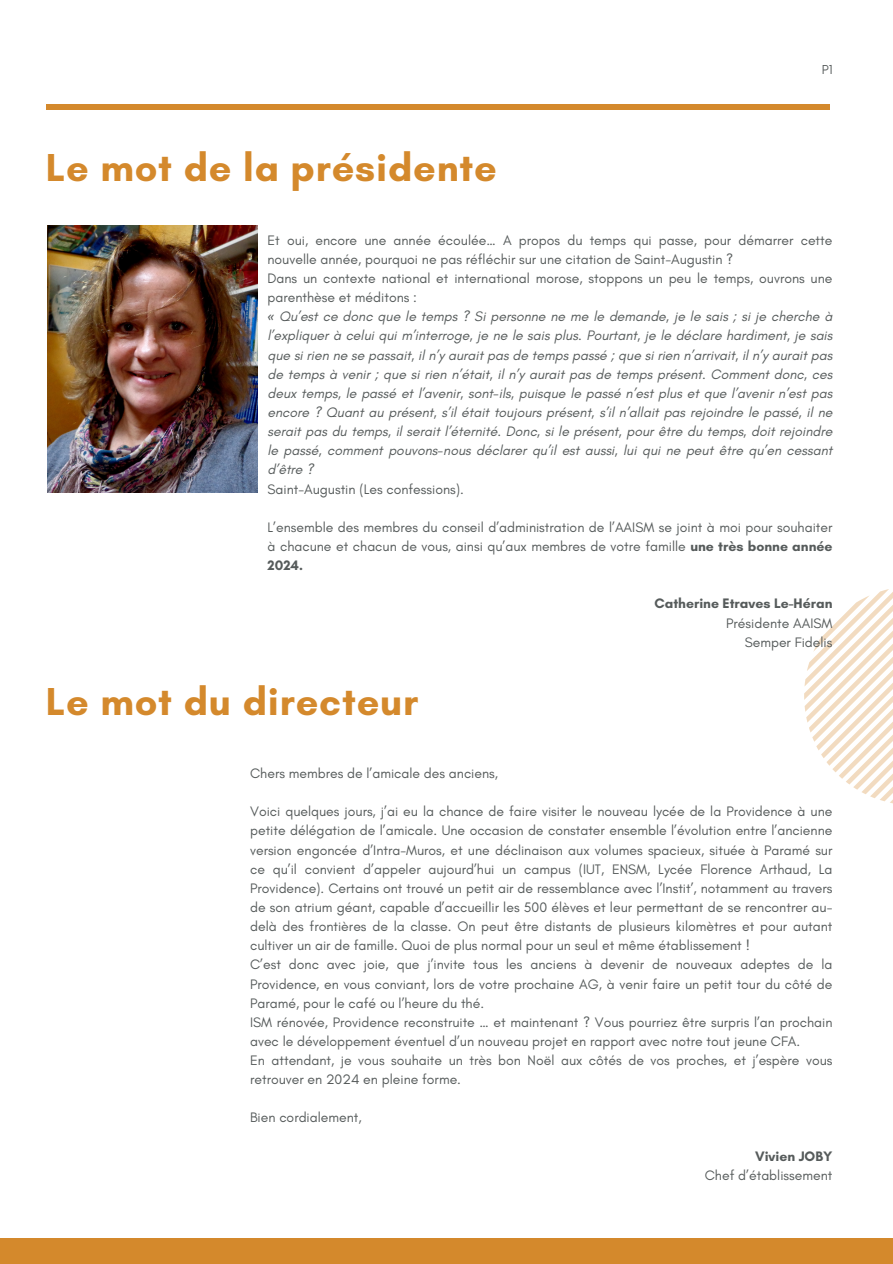
<style>
.page{position:relative;width:893px;height:1264px;background:#fff}
.page>*{position:absolute;margin:0;border:0;box-sizing:border-box;transform-origin:0 0}
.t1{font:700 39.75px "Glacial Indifference";letter-spacing:.02em;color:#d4892c}
.t2{font:13.95px/19.2px "Glacial Indifference";color:#565b5b}
.t3{font:italic 13.95px/19.2px "Glacial Indifference";color:#565b5b;text-align:justify}
.t4{font:700 13.95px "Glacial Indifference";color:#565b5b}
.t5{font:13.2px "Glacial Indifference";color:#565b5b}
.s1{font-family:"Noto Sans"}
.s2{font-weight:700}
</style>
<div class="page">
<div style="left:0;top:1238px;width:892px;height:25px;background:#d4892c"></div>
<div style="left:46px;top:104px;width:783px;height:6px;background:#d4892c"></div>
<svg style="left:804px;top:589px;width:88px;height:214px"></svg>
<img style="left:47px;top:226px;width:211px;height:266px">
<p class="t1" style="left:46px;top:143px;width:452px">Le mot de la présidente</p>
<p class="t5" style="left:821px;top:61px;width:12px">P1</p>
<p class="t2" style="left:267px;top:230px;width:566px">Et oui, encore une année écoulée… A propos du temps qui passe, pour démarrer cette nouvelle année, pourquoi ne pas réfléchir sur une citation de Saint-Augustin ?</p>
<p class="t2" style="left:267px;top:268px;width:566px">Dans un contexte national et international morose, stoppons un peu le temps, ouvrons une parenthèse et méditons :</p>
<p class="t3" style="left:267px;top:307px;width:566px"><span class="s1">«</span> Qu’est ce donc que le temps ? Si personne ne me le demande, je le sais ; si je cherche à l’expliquer à celui qui m’interroge, je ne le sais plus. Pourtant, je le déclare hardiment, je sais que si rien ne se passait, il n’y aurait pas de temps passé ; que si rien n’arrivait, il n’y aurait pas de temps à venir ; que si rien n’était, il n’y aurait pas de temps présent. Comment donc, ces deux temps, le passé et l’avenir, sont-ils, puisque le passé n’est plus et que l’avenir n’est pas encore ? Quant au présent, s’il était toujours présent, s’il n’allait pas rejoindre le passé, il ne serait pas du temps, il serait l’éternité. Donc, si le présent, pour être du temps, doit rejoindre le passé, comment pouvons-nous déclarer qu’il est aussi, lui qui ne peut être qu’en cessant d’être ?</p>
<p class="t2" style="left:267px;top:479px;width:198px">Saint-Augustin (Les confessions).</p>
<p class="t2" style="left:267px;top:517px;width:566px;text-align:justify">L’ensemble des membres du conseil d’administration de l’AAISM se joint à moi pour souhaiter à chacune et chacun de vous, ainsi qu’aux membres de votre famille <span class="s2">une très bonne année 2024.</span></p>
<p class="t4" style="left:654px;top:595px;width:179px">Catherine Etraves Le-Héran</p>
<p class="t2" style="left:726px;top:613px;width:108px">Présidente AAISM</p>
<p class="t2" style="left:744px;top:632px;width:89px">Semper Fidelis</p>
<p class="t1" style="left:46px;top:677px;width:374px">Le mot du directeur</p>
<p class="t2" style="left:250px;top:763px;width:249px">Chers membres de l’amicale des anciens,</p>
<p class="t2" style="left:250px;top:801px;width:583px;text-align:justify">Voici quelques jours, j’ai eu la chance de faire visiter le nouveau lycée de la Providence à une petite délégation de l’amicale. Une occasion de constater ensemble l’évolution entre l’ancienne version engoncée d’Intra-Muros, et une déclinaison aux volumes spacieux, située à Paramé sur ce qu’il convient d’appeler aujourd’hui un campus (IUT, ENSM, Lycée Florence Arthaud, La Providence). Certains ont trouvé un petit air de ressemblance avec l’Instit’, notamment au travers de son atrium géant, capable d’accueillir les 500 élèves et leur permettant de se rencontrer au&shy;delà des frontières de la classe. On peut être distants de plusieurs kilomètres et pour autant cultiver un air de famille. Quoi de plus normal pour un seul et même établissement !</p>
<p class="t2" style="left:250px;top:954px;width:583px;text-align:justify">C’est donc avec joie, que j’invite tous les anciens à devenir de nouveaux adeptes de la Providence, en vous conviant, lors de votre prochaine AG, à venir faire un petit tour du côté de Paramé, pour le café ou l’heure du thé.</p>
<p class="t2" style="left:250px;top:1012px;width:583px">ISM rénovée, Providence reconstruite … et maintenant ? Vous pourriez être surpris l’an prochain avec le développement éventuel d’un nouveau projet en rapport avec notre tout jeune CFA.</p>
<p class="t2" style="left:250px;top:1050px;width:583px">En attendant, je vous souhaite un très bon Noël aux côtés de vos proches, et j’espère vous retrouver en 2024 en pleine forme.</p>
<p class="t2" style="left:250px;top:1107px;width:113px">Bien cordialement,</p>
<p class="t4" style="left:755px;top:1147px;width:79px">Vivien JOBY</p>
<p class="t2" style="left:704px;top:1165px;width:129px">Chef d’établissement</p>
</div>
